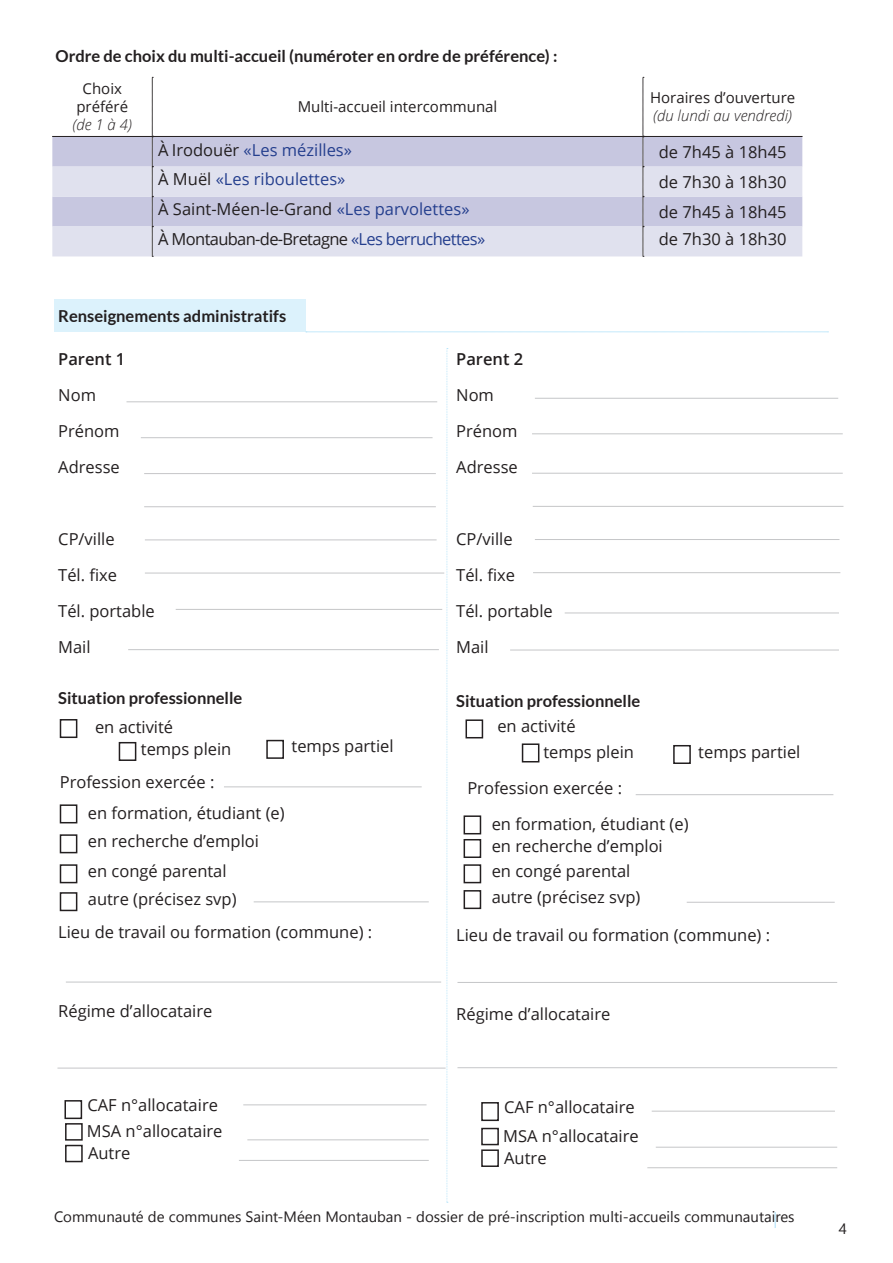
<style>
.page{position:relative;width:893px;height:1263px;background:#fff}
.page>*{position:absolute;margin:0;border:0;box-sizing:border-box;transform-origin:0 0}
.t1{font:16.5px "Open Sans";color:#231f20}
.t2{font:700 16.5px "Lato";color:#231f20}
.t3{font:16.5px "Open Sans";color:#253f8e}
.t4{font:16.5px "Open Sans";letter-spacing:-.04em;color:#231f20}
.t5{font:600 16.5px "Open Sans";color:#231f20}
.t6{font:15px "Nirmala UI";color:#231f20}
.t7{font:15px/18px "Open Sans";color:#231f20;text-align:center}
.t8{font:italic 300 15px "Open Sans";color:#231f20}
.s1{color:#231f20}
.s2{color:#253f8e}
</style>
<div class="page">
<svg style="left:775px;top:1212px;width:1px;height:16px"></svg>
<div style="left:52px;top:137px;width:750px;height:30px;background:#c7c7e0"></div>
<svg style="left:52px;top:167px;width:750px;height:89px;background:#d7d8e9"></svg>
<svg style="left:152px;top:77px;width:1px;height:180px"></svg>
<svg style="left:643px;top:77px;width:1px;height:180px"></svg>
<hr style="left:52px;top:136px;width:100px;height:1px;background:#231f20">
<hr style="left:152px;top:136px;width:491px;height:1px;background:#231f20">
<hr style="left:643px;top:136px;width:159px;height:1px;background:#231f20">
<hr style="left:126px;top:402px;width:311px;height:1px;background:#c5c6c8">
<hr style="left:141px;top:437px;width:292px;height:1px;background:#c5c6c8">
<hr style="left:144px;top:473px;width:292px;height:1px;background:#c5c6c8">
<hr style="left:144px;top:506px;width:292px;height:1px;background:#c5c6c8">
<hr style="left:145px;top:540px;width:292px;height:1px;background:#c5c6c8">
<hr style="left:145px;top:573px;width:299px;height:1px;background:#c5c6c8">
<hr style="left:176px;top:609px;width:266px;height:1px;background:#c5c6c8">
<hr style="left:535px;top:398px;width:303px;height:1px;background:#c5c6c8">
<hr style="left:532px;top:434px;width:311px;height:1px;background:#c5c6c8">
<hr style="left:532px;top:473px;width:311px;height:1px;background:#c5c6c8">
<hr style="left:533px;top:506px;width:310px;height:1px;background:#c5c6c8">
<hr style="left:535px;top:539px;width:304px;height:1px;background:#c5c6c8">
<hr style="left:533px;top:572px;width:307px;height:1px;background:#c5c6c8">
<div style="left:60px;top:719px;width:17px;height:19px;border:2px solid #231f20"></div>
<hr style="left:224px;top:787px;width:198px;height:1px;background:#c5c6c8">
<div style="left:266px;top:740px;width:18px;height:19px;border:2px solid #231f20"></div>
<div style="left:119px;top:742px;width:17px;height:19px;border:2px solid #231f20"></div>
<div style="left:60px;top:804px;width:17px;height:19px;border:2px solid #231f20"></div>
<div style="left:60px;top:834px;width:17px;height:19px;border:2px solid #231f20"></div>
<div style="left:60px;top:864px;width:17px;height:19px;border:2px solid #231f20"></div>
<div style="left:60px;top:892px;width:17px;height:19px;border:2px solid #231f20"></div>
<hr style="left:254px;top:902px;width:175px;height:1px;background:#c5c6c8">
<hr style="left:66px;top:982px;width:375px;height:1px;background:#c5c6c8">
<div style="left:465px;top:719px;width:18px;height:19px;border:2px solid #231f20"></div>
<div style="left:673px;top:745px;width:18px;height:19px;border:2px solid #231f20"></div>
<div style="left:522px;top:743px;width:17px;height:19px;border:2px solid #231f20"></div>
<div style="left:464px;top:815px;width:17px;height:19px;border:2px solid #231f20"></div>
<div style="left:464px;top:839px;width:17px;height:19px;border:2px solid #231f20"></div>
<div style="left:464px;top:864px;width:17px;height:19px;border:2px solid #231f20"></div>
<div style="left:464px;top:890px;width:17px;height:19px;border:2px solid #231f20"></div>
<hr style="left:687px;top:902px;width:148px;height:1px;background:#c5c6c8">
<hr style="left:457px;top:982px;width:380px;height:1px;background:#c5c6c8">
<hr style="left:457px;top:1067px;width:380px;height:1px;background:#c5c6c8">
<hr style="left:652px;top:1111px;width:183px;height:1px;background:#c5c6c8">
<div style="left:481px;top:1102px;width:18px;height:19px;border:2px solid #231f20"></div>
<svg style="left:447px;top:348px;width:1px;height:855px"></svg>
<hr style="left:128px;top:649px;width:311px;height:1px;background:#c5c6c8">
<hr style="left:565px;top:613px;width:274px;height:1px;background:#c5c6c8">
<hr style="left:510px;top:650px;width:329px;height:1px;background:#c5c6c8">
<hr style="left:656px;top:1147px;width:181px;height:1px;background:#c5c6c8">
<div style="left:481px;top:1128px;width:18px;height:17px;border:2px solid #231f20"></div>
<div style="left:481px;top:1149px;width:18px;height:18px;border:2px solid #231f20"></div>
<hr style="left:647px;top:1167px;width:190px;height:1px;background:#c5c6c8">
<hr style="left:57px;top:1068px;width:389px;height:1px;background:#c5c6c8">
<div style="left:54px;top:299px;width:252px;height:33px;background:#dcf2fc"></div>
<svg style="left:306px;top:332px;width:522px;height:1px"></svg>
<div style="left:64px;top:1100px;width:18px;height:19px;border:2px solid #231f20"></div>
<hr style="left:243px;top:1104px;width:184px;height:1px;background:#c5c6c8">
<div style="left:65px;top:1123px;width:18px;height:17px;border:2px solid #231f20"></div>
<div style="left:65px;top:1145px;width:18px;height:17px;border:2px solid #231f20"></div>
<hr style="left:247px;top:1139px;width:182px;height:1px;background:#c5c6c8">
<hr style="left:239px;top:1160px;width:190px;height:1px;background:#c5c6c8">
<hr style="left:636px;top:794px;width:197px;height:1px;background:#c5c6c8">
<p class="t2" style="left:55px;top:46px;width:503px">Ordre de choix du multi-accueil (numéroter en ordre de préférence) :</p>
<p class="t7" style="left:76px;top:80px;width:53px">Choix préféré</p>
<p class="t8" style="left:73px;top:115px;width:61px">(de 1 à 4)</p>
<p class="t7" style="left:298px;top:98px;width:201px">Multi-accueil intercommunal</p>
<p class="t7" style="left:650px;top:89px;width:147px">Horaires d’ouverture</p>
<p class="t8" style="left:653px;top:106px;width:140px">(du lundi au vendredi)</p>
<p class="t3" style="left:158px;top:139px;width:195px"><span class="s1">À Irodouër</span> «Les mézilles»</p>
<p class="t1" style="left:659px;top:141px;width:129px">de 7h45 à 18h45</p>
<p class="t3" style="left:158px;top:168px;width:189px"><span class="s1">À Muël</span> «Les riboulettes»</p>
<p class="t1" style="left:659px;top:171px;width:129px">de 7h30 à 18h30</p>
<p class="t1" style="left:158px;top:198px;width:313px">À Saint-Méen-le-Grand <span class="s2">«Les parvolettes»</span></p>
<p class="t1" style="left:659px;top:201px;width:129px">de 7h45 à 18h45</p>
<p class="t4" style="left:158px;top:228px;width:328px">À Montauban-de-Bretagne <span class="s2">«Les berruchettes»</span></p>
<p class="t1" style="left:659px;top:228px;width:129px">de 7h30 à 18h30</p>
<p class="t2" style="left:58px;top:307px;width:229px">Renseignements administratifs</p>
<p class="t5" style="left:58px;top:348px;width:69px">Parent 1</p>
<p class="t1" style="left:58px;top:384px;width:39px">Nom</p>
<p class="t1" style="left:58px;top:420px;width:63px">Prénom</p>
<p class="t1" style="left:58px;top:456px;width:63px">Adresse</p>
<p class="t1" style="left:58px;top:528px;width:58px">CP/ville</p>
<p class="t1" style="left:58px;top:564px;width:60px">Tél. fixe</p>
<p class="t1" style="left:58px;top:600px;width:98px">Tél. portable</p>
<p class="t1" style="left:58px;top:636px;width:34px">Mail</p>
<p class="t2" style="left:58px;top:689px;width:186px">Situation professionnelle</p>
<p class="t1" style="left:95px;top:716px;width:80px">en activité</p>
<p class="t1" style="left:141px;top:737px;width:92px">temps plein</p>
<p class="t1" style="left:292px;top:735px;width:104px">temps partiel</p>
<p class="t5" style="left:456px;top:348px;width:69px">Parent 2</p>
<p class="t1" style="left:456px;top:384px;width:39px">Nom</p>
<p class="t1" style="left:456px;top:420px;width:63px">Prénom</p>
<p class="t1" style="left:456px;top:456px;width:63px">Adresse</p>
<p class="t1" style="left:456px;top:528px;width:58px">CP/ville</p>
<p class="t1" style="left:456px;top:564px;width:60px">Tél. fixe</p>
<p class="t1" style="left:456px;top:600px;width:98px">Tél. portable</p>
<p class="t1" style="left:456px;top:636px;width:34px">Mail</p>
<p class="t2" style="left:456px;top:692px;width:186px">Situation professionnelle</p>
<p class="t1" style="left:497px;top:714px;width:80px">en activité</p>
<p class="t1" style="left:543px;top:740px;width:92px">temps plein</p>
<p class="t1" style="left:698px;top:740px;width:104px">temps partiel</p>
<p class="t1" style="left:60px;top:771px;width:156px">Profession exercée :</p>
<p class="t1" style="left:467px;top:777px;width:156px">Profession exercée :</p>
<p class="t1" style="left:88px;top:801px;width:198px">en formation, étudiant (e)</p>
<p class="t1" style="left:88px;top:830px;width:173px">en recherche d’emploi</p>
<p class="t1" style="left:88px;top:860px;width:140px">en congé parental</p>
<p class="t1" style="left:88px;top:887px;width:150px">autre (précisez svp)</p>
<p class="t1" style="left:58px;top:921px;width:315px">Lieu de travail ou formation (commune) :</p>
<p class="t1" style="left:58px;top:1000px;width:156px">Régime d’allocataire</p>
<p class="t1" style="left:87px;top:1093px;width:132px">CAF n°allocataire</p>
<p class="t1" style="left:87px;top:1120px;width:137px">MSA n°allocataire</p>
<p class="t1" style="left:88px;top:1142px;width:44px">Autre</p>
<p class="t1" style="left:492px;top:812px;width:198px">en formation, étudiant (e)</p>
<p class="t1" style="left:492px;top:834px;width:173px">en recherche d’emploi</p>
<p class="t1" style="left:492px;top:860px;width:140px">en congé parental</p>
<p class="t1" style="left:492px;top:885px;width:150px">autre (précisez svp)</p>
<p class="t1" style="left:456px;top:924px;width:315px">Lieu de travail ou formation (commune) :</p>
<p class="t1" style="left:456px;top:1003px;width:156px">Régime d’allocataire</p>
<p class="t1" style="left:504px;top:1095px;width:132px">CAF n°allocataire</p>
<p class="t1" style="left:503px;top:1125px;width:137px">MSA n°allocataire</p>
<p class="t1" style="left:504px;top:1146px;width:44px">Autre</p>
<p class="t6" style="left:54px;top:1204px;width:742px">Communauté de communes Saint-Méen Montauban - dossier de pré-inscription multi-accueils communautaires</p>
<p class="t6" style="left:839px;top:1216px;width:10px">4</p>
</div>
